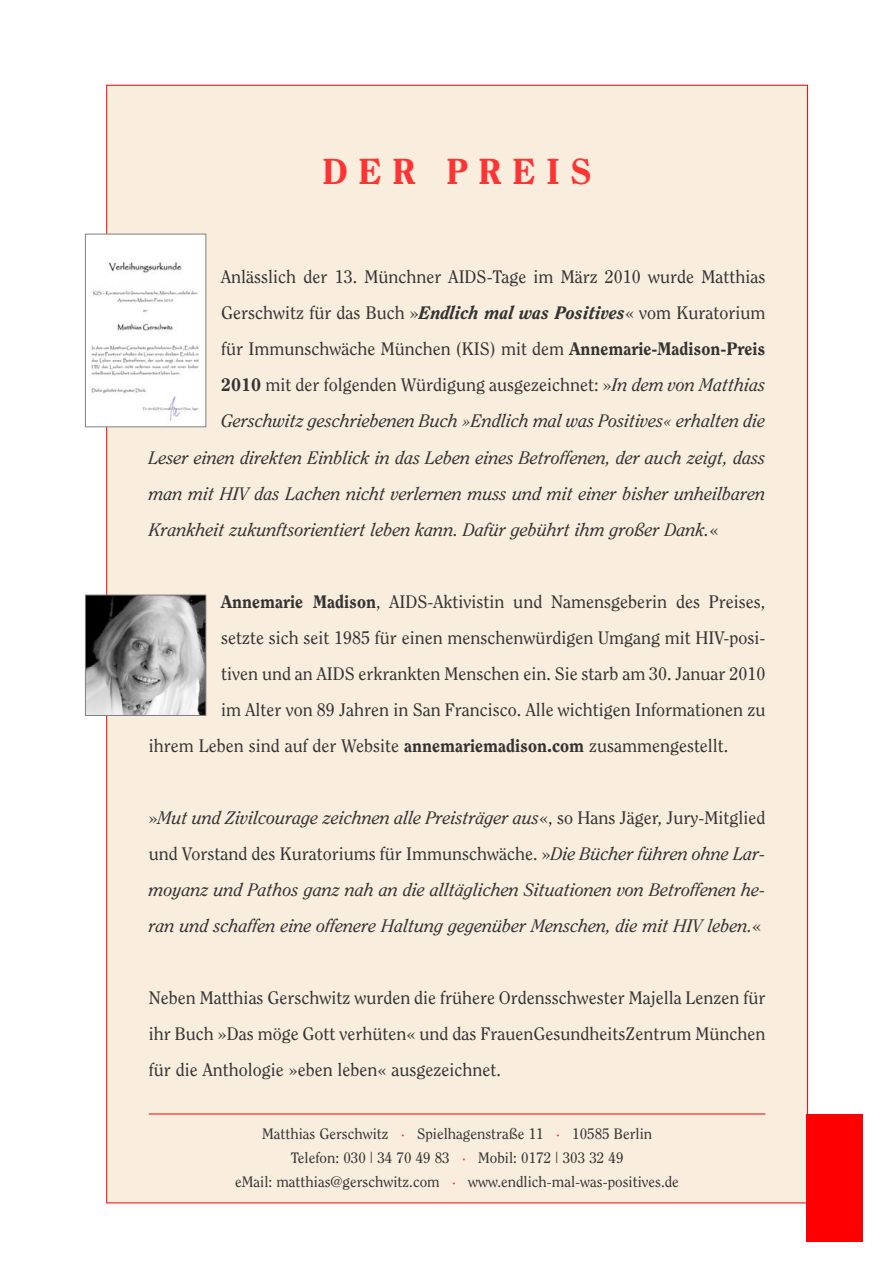
<style>
.page{position:relative;width:893px;height:1263px;background:#fff}
.page>*{position:absolute;margin:0;border:0;box-sizing:border-box;transform-origin:0 0}
.t1{font:800 36px "Clearface";letter-spacing:.28em;color:#f33}
.t2{font:18px/36px "Clearface";color:#333;text-align:justify}
.t3{font:italic 18px/36px "Clearface";color:#333;text-align:justify}
.t4{font:15px/24px "Clearface";color:#333;text-align:center}
.s1{font-weight:800;font-style:italic}
.s2{font-weight:800}
.s3{font-style:italic}
.s4{font-style:normal}
.s5{color:#f33}
</style>
<div class="page">
<img style="left:91px;top:257px;width:110px;height:168px">
<div style="left:85px;top:234px;width:121px;height:193px;border:1px solid #808080"></div>
<div style="left:807px;top:1114px;width:56px;height:127px;background:#f00"></div>
<img style="left:87px;top:597px;width:117px;height:117px">
<div style="left:85px;top:595px;width:121px;height:121px;border:1px solid #808080"></div>
<hr style="left:149px;top:1113px;width:616px;height:1px;background:#f00">
<h1 class="t1" style="left:322px;top:157px;width:272px">DER PREIS</h1>
<p class="t2" style="left:221px;top:260px;width:546px">Anlässlich der 13. Münchner AIDS-Tage im März 2010 wurde Matthias</p>
<p class="t2" style="left:221px;top:296px;width:546px">Gerschwitz für das Buch »<span class="s1">Endlich mal was Positives</span>« vom Kuratorium</p>
<p class="t2" style="left:221px;top:332px;width:546px">für Immunschwäche München (KIS) mit dem <span class="s2">Annemarie-Madison-Preis</span></p>
<p class="t2" style="left:221px;top:368px;width:546px"><span class="s2">2010</span> mit der folgenden Würdigung ausgezeichnet: »<span class="s3">In dem von Matthias</span></p>
<p class="t3" style="left:221px;top:404px;width:546px">Gerschwitz geschriebenen Buch »Endlich mal was Positives« erhalten die</p>
<p class="t3" style="left:149px;top:440px;width:618px">Leser einen direkten Einblick in das Leben eines Betroffenen, der auch zeigt, dass</p>
<p class="t3" style="left:149px;top:476px;width:618px">man mit HIV das Lachen nicht verlernen muss und mit einer bisher unheilbaren</p>
<p class="t3" style="left:149px;top:512px;width:571px">Krankheit zukunftsorientiert leben kann. Dafür gebührt ihm großer Dank.<span class="s4">«</span></p>
<p class="t2" style="left:221px;top:584px;width:546px"><span class="s2">Annemarie Madison</span>, AIDS-Aktivistin und Namensgeberin des Preises,</p>
<p class="t2" style="left:221px;top:620px;width:546px">setzte sich seit 1985 für einen menschenwürdigen Umgang mit HIV-posi-</p>
<p class="t2" style="left:221px;top:656px;width:546px">tiven und an AIDS erkrankten Menschen ein. Sie starb am 30. Januar 2010</p>
<p class="t2" style="left:221px;top:692px;width:546px">im Alter von 89 Jahren in San Francisco. Alle wichtigen Informationen zu</p>
<p class="t2" style="left:149px;top:728px;width:581px">ihrem Leben sind auf der Website <span class="s2">annemariemadison.com</span> zusammengestellt.</p>
<p class="t3" style="left:149px;top:800px;width:618px"><span class="s4">»</span>Mut und Zivilcourage zeichnen alle Preisträger aus<span class="s4">«, so Hans Jäger, Jury-Mitglied und Vorstand des Kuratoriums für Immunschwäche. »</span>Die Bücher führen ohne Lar&shy;moyanz und Pathos ganz nah an die alltäglichen Situationen von Betroffenen he&shy;ran und schaffen eine offenere Haltung gegenüber Menschen, die mit HIV leben.<span class="s4">«</span></p>
<p class="t2" style="left:149px;top:980px;width:618px">Neben Matthias Gerschwitz wurden die frühere Ordensschwester Majella Lenzen für ihr Buch »Das möge Gott verhüten« und das FrauenGesundheitsZentrum München für die Anthologie »eben leben« ausgezeichnet.</p>
<p class="t4" style="left:235px;top:1122px;width:445px">Matthias Gerschwitz <span class="s5">·</span> Spielhagenstraße 11 <span class="s5">·</span> 10585 Berlin<br>Telefon: 030 | 34 70 49 83 <span class="s5">·</span> Mobil: 0172 | 303 32 49<br>eMail: matthias@gerschwitz.com <span class="s5">·</span> www.endlich-mal-was-positives.de</p>
</div>
